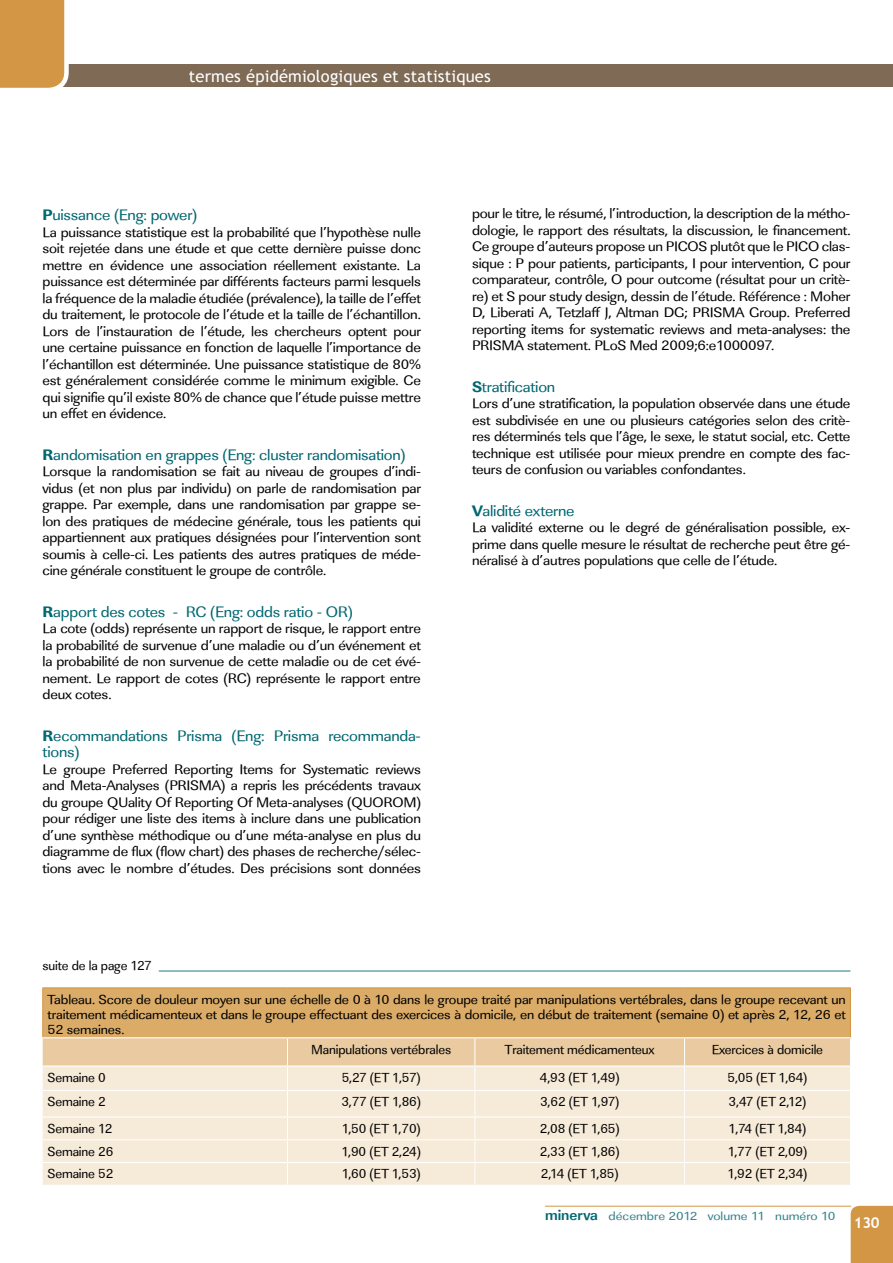
<style>
.page{position:relative;width:893px;height:1263px;background:#fff}
.page>*{position:absolute;margin:0;border:0;box-sizing:border-box;transform-origin:0 0}
.t1{font:16.5px "Trebuchet MS";letter-spacing:.01em;color:#fff}
.t2{font:15.6px/16.5px "Linear Std";letter-spacing:-.015em;color:#006771;scale:1.05 1}
.t3{font:700 15px "Trebuchet MS";color:#fff}
.t4{font:14.25px/16.5px "Linear Std";letter-spacing:-.015em;color:#000;text-align:justify;scale:1.05 1}
.t5{font:13.5px "Linear Std";letter-spacing:-.01em;color:#000}
.t6{font:13.5px/15px "Linear Std";letter-spacing:-.01em;color:#000;text-align:justify;scale:1.05 1}
.t7{font:12.15px "Linear Std";color:#32828a;scale:1.11 1}
.s1{font-family:"Linear Std Xbold"}
.s2{font-weight:700;font-size:15px;color:#006771}
</style>
<div class="page">
<div style="left:0;top:64px;width:893px;height:23px;background:#7e6a55"></div>
<svg style="left:0;top:0;width:69px;height:88px;background:#d49d51"></svg>
<div style="left:851px;top:1206px;width:42px;height:57px;background:#d29644"></div>
<hr style="left:545px;top:1206px;width:306px;height:1px;background:#d29644">
<div style="left:43px;top:988px;width:807px;height:50px;background:#dbab68"></div>
<hr style="left:43px;top:987px;width:244px;height:1px;background:#d29644">
<hr style="left:42px;top:988px;width:1px;height:49px;background:#d29644">
<hr style="left:287px;top:987px;width:188px;height:1px;background:#d29644">
<hr style="left:475px;top:987px;width:210px;height:1px;background:#d29644">
<hr style="left:685px;top:987px;width:166px;height:1px;background:#d29644">
<hr style="left:850px;top:988px;width:1px;height:49px;background:#d29644">
<hr style="left:43px;top:1037px;width:244px;height:1px;background:#fff">
<hr style="left:287px;top:1037px;width:188px;height:1px;background:#fff">
<hr style="left:475px;top:1037px;width:210px;height:1px;background:#fff">
<hr style="left:685px;top:1037px;width:166px;height:1px;background:#fff">
<svg style="left:43px;top:1038px;width:808px;height:147px;background:#f3e5d0"></svg>
<hr style="left:159px;top:971px;width:691px;height:1px;background:#1e7b83">
<p class="t1" style="left:189px;top:66px;width:303px">termes épidémiologiques et statistiques</p>
<p class="t2" style="left:43px;top:207px;width:149px"><span class="s1">P</span>uissance (Eng: power)</p>
<p class="t4" style="left:43px;top:224px;width:362px">La puissance statistique est la probabilité que l’hypothèse nulle soit rejetée dans une étude et que cette dernière puisse donc mettre en évidence une association réellement existante. La puissance est déterminée par différents facteurs parmi lesquels la fréquence de la maladie étudiée (prévalence), la taille de l’effet du traitement, le protocole de l’étude et la taille de l’échantillon.<br>Lors de l’instauration de l’étude, les chercheurs optent pour une certaine puissance en fonction de laquelle l’importance de l’échantillon est déterminée. Une puissance statistique de 80% est généralement considérée comme le minimum exigible. Ce qui signifie qu’il existe 80% de chance que l’étude puisse mettre un effet en évidence.</p>
<p class="t2" style="left:43px;top:446px;width:347px"><span class="s1">R</span>andomisation en grappes (Eng: cluster randomisation)</p>
<p class="t4" style="left:43px;top:463px;width:362px">Lorsque la randomisation se fait au niveau de groupes d’indi&shy;vidus (et non plus par individu) on parle de randomisation par grappe. Par exemple, dans une randomisation par grappe se&shy;lon des pratiques de médecine générale, tous les patients qui appartiennent aux pratiques désignées pour l’intervention sont soumis à celle-ci. Les patients des autres pratiques de méde&shy;cine générale constituent le groupe de contrôle.</p>
<p class="t2" style="left:43px;top:603px;width:297px"><span class="s1">R</span>apport des cotes - RC (Eng: odds ratio - OR)</p>
<p class="t4" style="left:43px;top:620px;width:362px">La cote (odds) représente un rapport de risque, le rapport entre la probabilité de survenue d’une maladie ou d’un événement et la probabilité de non survenue de cette maladie ou de cet évé&shy;nement. Le rapport de cotes (RC) représente le rapport entre deux cotes.</p>
<p class="t2" style="left:43px;top:727px;width:362px"><span class="s1">R</span>ecommandations Prisma (Eng: Prisma recommanda&shy;tions)</p>
<p class="t4" style="left:43px;top:761px;width:362px">Le groupe Preferred Reporting Items for Systematic reviews and Meta-Analyses (PRISMA) a repris les précédents travaux du groupe QUality Of Reporting Of Meta-analyses (QUOROM) pour rédiger une liste des items à inclure dans une publication d’une synthèse méthodique ou d’une méta-analyse en plus du diagramme de flux (flow chart) des phases de recherche/sélec&shy;tions avec le nombre d’études. Des précisions sont données</p>
<p class="t5" style="left:43px;top:957px;width:111px">suite de la page 127</p>
<p class="t4" style="left:472px;top:205px;width:362px">pour le titre, le résumé, l’introduction, la description de la métho&shy;dologie, le rapport des résultats, la discussion, le financement.<br>Ce groupe d’auteurs propose un PICOS plutôt que le PICO clas&shy;sique : P pour patients, participants, I pour intervention, C pour comparateur, contrôle, O pour outcome (résultat pour un critè&shy;re) et S pour study design, dessin de l’étude. Référence : Moher D, Liberati A, Tetzlaff J, Altman DG; PRISMA Group. Preferred reporting items for systematic reviews and meta-analyses: the PRISMA statement. PLoS Med 2009;6:e1000097.</p>
<p class="t2" style="left:472px;top:379px;width:81px"><span class="s1">S</span>tratification</p>
<p class="t4" style="left:472px;top:395px;width:362px">Lors d’une stratification, la population observée dans une étude est subdivisée en une ou plusieurs catégories selon des critè&shy;res déterminés tels que l’âge, le sexe, le statut social, etc. Cette technique est utilisée pour mieux prendre en compte des fac&shy;teurs de confusion ou variables confondantes.</p>
<p class="t2" style="left:472px;top:503px;width:99px"><span class="s1">V</span>alidité externe</p>
<p class="t4" style="left:472px;top:519px;width:362px">La validité externe ou le degré de généralisation possible, ex&shy;prime dans quelle mesure le résultat de recherche peut être gé&shy;néralisé à d’autres populations que celle de l’étude.</p>
<p class="t6" style="left:48px;top:992px;width:762px">Tableau. Score de douleur moyen sur une échelle de 0 à 10 dans le groupe traité par manipulations vertébrales, dans le groupe recevant un traitement médicamenteux et dans le groupe effectuant des exercices à domicile, en début de traitement (semaine 0) et après 2, 12, 26 et 52 semaines.</p>
<p class="t5" style="left:311px;top:1041px;width:142px">Manipulations vertébrales</p>
<p class="t5" style="left:505px;top:1041px;width:151px">Traitement médicamenteux</p>
<p class="t5" style="left:712px;top:1041px;width:113px">Exercices à domicile</p>
<p class="t5" style="left:48px;top:1069px;width:60px">Semaine 0</p>
<p class="t5" style="left:342px;top:1069px;width:80px">5,27 (ET 1,57)</p>
<p class="t5" style="left:540px;top:1069px;width:81px">4,93 (ET 1,49)</p>
<p class="t5" style="left:728px;top:1069px;width:81px">5,05 (ET 1,64)</p>
<p class="t5" style="left:48px;top:1094px;width:60px">Semaine 2</p>
<p class="t5" style="left:341px;top:1094px;width:81px">3,77 (ET 1,86)</p>
<p class="t5" style="left:540px;top:1094px;width:81px">3,62 (ET 1,97)</p>
<p class="t5" style="left:729px;top:1094px;width:79px">3,47 (ET 2,12)</p>
<p class="t5" style="left:48px;top:1120px;width:66px">Semaine 12</p>
<p class="t5" style="left:342px;top:1120px;width:80px">1,50 (ET 1,70)</p>
<p class="t5" style="left:540px;top:1120px;width:81px">2,08 (ET 1,65)</p>
<p class="t5" style="left:729px;top:1120px;width:79px">1,74 (ET 1,84)</p>
<p class="t5" style="left:48px;top:1143px;width:67px">Semaine 26</p>
<p class="t5" style="left:342px;top:1143px;width:81px">1,90 (ET 2,24)</p>
<p class="t5" style="left:540px;top:1143px;width:81px">2,33 (ET 1,86)</p>
<p class="t5" style="left:728px;top:1143px;width:81px">1,77 (ET 2,09)</p>
<p class="t5" style="left:48px;top:1166px;width:67px">Semaine 52</p>
<p class="t5" style="left:342px;top:1166px;width:80px">1,60 (ET 1,53)</p>
<p class="t5" style="left:541px;top:1166px;width:79px">2,14 (ET 1,85)</p>
<p class="t5" style="left:728px;top:1166px;width:81px">1,92 (ET 2,34)</p>
<p class="t7" style="left:545px;top:1209px;width:263px"><span class="s2">minerva</span> décembre 2012 volume 11 numéro 10</p>
<p class="t3" style="left:854px;top:1213px;width:28px">130</p>
</div>
